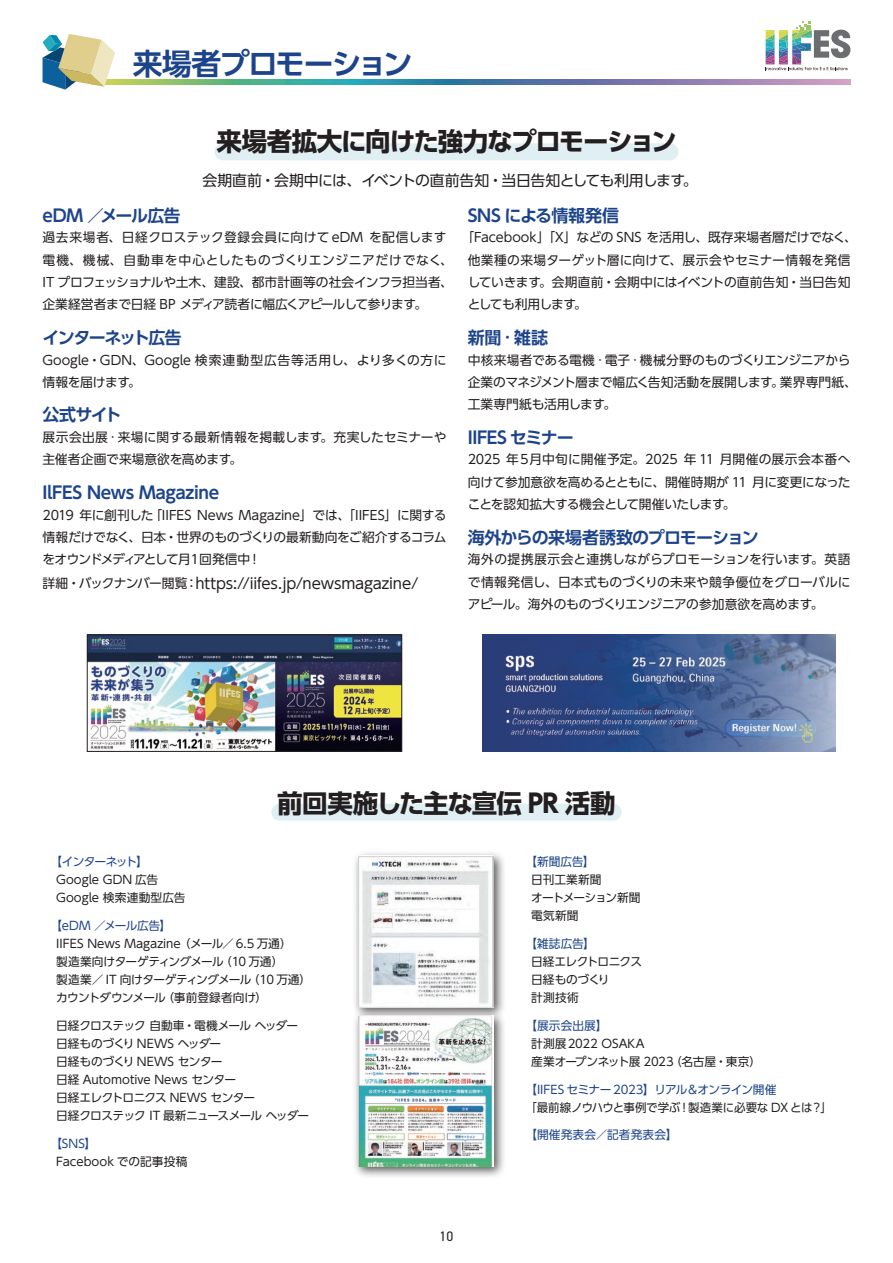
<style>
.page{position:relative;width:893px;height:1263px;background:#fff}
.page>*{position:absolute;margin:0;border:0;box-sizing:border-box;transform-origin:0 0}
.t1{font:700 29.7px "UD Shin Go Pro De";letter-spacing:-.055em;color:#1d448b}
.t2{font:700 25.5px "UD Shin Go Pro";letter-spacing:-.045em;color:#231f20}
.t3{font:700 16.95px "UD Shin Go Pro De";letter-spacing:-.035em;color:#1d448b}
.t4{font:700 16.95px "UD Shin Go Pro De";letter-spacing:-.085em;color:#1d448b}
.t5{font:14.85px "UD Shin Go Pro";letter-spacing:-.015em;color:#231f20}
.t6{font:13.8px "DIN2014";color:#231f20}
.t7{font:12.75px/22.4px "UD Shin Go Pro";letter-spacing:-.01em;color:#231f20}
.t8{font:11.7px/18px "UD Shin Go Pro";letter-spacing:-.015em;color:#231f20}
.t9{font:11.7px/18px "UD Shin Go Pro";letter-spacing:-.045em;color:#231f20}
.t10{font:11.7px "UD Shin Go Pro";letter-spacing:-.04em;color:#1d448b}
.t11{font:11.7px/18px "UD Shin Go Pro";letter-spacing:.01em;color:#231f20}
.t12{font:11.7px "UD Shin Go Pro";letter-spacing:-.01em;color:#1d448b}
.t13{font:11.7px "UD Shin Go Pro";letter-spacing:.005em;color:#231f20}
.t14{font:11.7px "UD Shin Go Pro";letter-spacing:.01em;color:#1d448b}
.t15{font:11.7px "UD Shin Go Pro";letter-spacing:-.03em;color:#1d448b}
.t16{font:11.7px "UD Shin Go Pro";letter-spacing:-.08em;color:#1d448b}
.s1{font-size:12.75px}
</style>
<div class="page">
<div style="left:280px;top:804px;width:333px;height:17px;background:#e0eff3"></div>
<svg style="left:115px;top:80px;width:735px;height:4px;background:#6b93a2"></svg>
<svg style="left:43px;top:34px;width:72px;height:56px"></svg>
<img style="left:89px;top:637px;width:311px;height:113px">
<div style="left:87px;top:635px;width:315px;height:117px;border:1px solid #231f20"></div>
<img style="left:482px;top:635px;width:354px;height:116px">
<div style="left:352px;top:850px;width:154px;height:169px;background:#231f20;opacity:.75"></div>
<img style="left:358px;top:856px;width:136px;height:151px">
<div style="left:352px;top:1010px;width:154px;height:169px;background:#231f20;opacity:.75"></div>
<img style="left:358px;top:1015px;width:136px;height:152px">
<div style="left:223px;top:143px;width:447px;height:17px;background:#e0eff3"></div>
<svg style="left:765px;top:21px;width:85px;height:50px"></svg>
<h1 class="t1" style="left:133px;top:40px;width:281px">来場者プロモーション</h1>
<h2 class="t2" style="left:216px;top:120px;width:462px">来場者拡大に向けた強力なプロモーション</h2>
<p class="t5" style="left:203px;top:169px;width:497px">会期直前・会期中には、イベントの直前告知・当日告知としても利用します。</p>
<h3 class="t3" style="left:43px;top:201px;width:140px">eDM ／メール広告</h3>
<p class="t7" style="left:43px;top:226px;width:412px">過去来場者、日経クロステック登録会員に向けて eDM を配信します電機、機械、自動車を中心としたものづくりエンジニアだけでなく、IT プロフェッショナルや土木、建設、都市計画等の社会インフラ担当者、企業経営者まで日経 BP メディア読者に幅広くアピールして参ります。</p>
<h3 class="t4" style="left:43px;top:324px;width:141px">インターネット広告</h3>
<p class="t7" style="left:43px;top:348px;width:405px">Google・GDN、Google 検索連動型広告等活用し、より多くの方に情報を届けます。</p>
<h3 class="t3" style="left:43px;top:401px;width:81px">公式サイト</h3>
<p class="t7" style="left:43px;top:426px;width:405px">展示会出展 · 来場に関する最新情報を掲載します。充実したセミナーや主催者企画で来場意欲を高めます。</p>
<h3 class="t3" style="left:43px;top:479px;width:195px">IlFES News Magazine　</h3>
<p class="t7" style="left:43px;top:503px;width:405px;text-align:justify">2019 年に創刊した「IIFES News Magazine」では、「IIFES」に関する情報だけでなく、日本・世界のものづくりの最新動向をご紹介するコラムをオウンドメディアとして月１回発信中！　</p>
<p class="t5" style="left:43px;top:571px;width:378px"><span class="s1">詳細・バックナンバー閲覧：</span>https://iifes.jp/newsmagazine/</p>
<h3 class="t3" style="left:468px;top:201px;width:153px">SNS による情報発信</h3>
<p class="t7" style="left:468px;top:226px;width:391px;text-indent:-6px">「Facebook」「X」などの SNS を活用し、既存来場者層だけでなく、他業種の来場ターゲット層に向けて、展示会やセミナー情報を発信していきます。会期直前・会期中にはイベントの直前告知・当日告知としても利用します。</p>
<h3 class="t3" style="left:468px;top:324px;width:99px">新聞 · 雑誌　</h3>
<p class="t7" style="left:468px;top:348px;width:391px">中核来場者である電機 · 電子 · 機械分野のものづくりエンジニアから企業のマネジメント層まで幅広く告知活動を展開します。業界専門紙、工業専門紙も活用します。</p>
<h3 class="t3" style="left:468px;top:423px;width:124px">IIFES セミナー　</h3>
<p class="t7" style="left:468px;top:448px;width:384px;text-align:justify">2025 年５月中旬に開催予定。2025 年 11 月開催の展示会本番へ向けて参加意欲を高めるとともに、開催時期が 11 月に変更になったことを認知拡大する機会として開催いたします。</p>
<h3 class="t3" style="left:468px;top:523px;width:292px">海外からの来場者誘致のプロモーション</h3>
<p class="t7" style="left:468px;top:548px;width:384px;text-align:justify">海外の提携展示会と連携しながらプロモーションを行います。英語で情報発信し、日本式ものづくりの未来や競争優位をグローバルにアピール。海外のものづくりエンジニアの参加意欲を高めます。</p>
<h2 class="t2" style="left:277px;top:783px;width:340px">前回実施した主な宣伝 PR 活動</h2>
<p class="t16" style="left:50px;top:852px;width:99px">【インターネット】</p>
<p class="t11" style="left:56px;top:870px;width:131px">Google GDN 広告<br>Google 検索連動型広告</p>
<p class="t15" style="left:50px;top:916px;width:122px">【eDM ／メール広告】</p>
<p class="t8" style="left:56px;top:934px;width:257px">IIFES News Magazine （メール／6.5 万通）<br>製造業向けターゲティングメール（10 万通）<br>製造業／ IT 向けターゲティングメール（10 万通）カウントダウンメール（事前登録者向け）</p>
<p class="t9" style="left:56px;top:1016px;width:254px">日経クロステック 自動車・電機メール ヘッダー日経ものづくり NEWS ヘッダー<br>日経ものづくり NEWS センター<br>日経 Automotive News センター<br>日経エレクトロニクス NEWS センター<br>日経クロステック IT 最新ニュースメール ヘッダー</p>
<p class="t12" style="left:50px;top:1134px;width:47px">【SNS】</p>
<p class="t13" style="left:56px;top:1152px;width:133px">Facebook での記事投稿</p>
<p class="t6" style="left:440px;top:1227px;width:15px">10</p>
<p class="t12" style="left:525px;top:852px;width:71px">【新聞広告】</p>
<p class="t8" style="left:531px;top:870px;width:111px">日刊工業新聞<br>オートメーション新聞電気新聞</p>
<p class="t12" style="left:525px;top:934px;width:71px">【雑誌広告】</p>
<p class="t8" style="left:531px;top:952px;width:112px">日経エレクトロニクス日経ものづくり<br>計測技術</p>
<p class="t12" style="left:525px;top:1016px;width:84px">【展示会出展】</p>
<p class="t8" style="left:531px;top:1034px;width:231px">計測展2022 OSAKA<br>産業オープンネット展 2023（名古屋・東京）</p>
<p class="t10" style="left:525px;top:1079px;width:253px">【IIFES セミナー 2023】リアル＆オンライン開催</p>
<p class="t8" style="left:526px;top:1098px;width:308px">「最前線ノウハウと事例で学ぶ！製造業に必要な DX とは？」</p>
<p class="t14" style="left:525px;top:1125px;width:154px">【開催発表会／記者発表会】</p>
</div>
